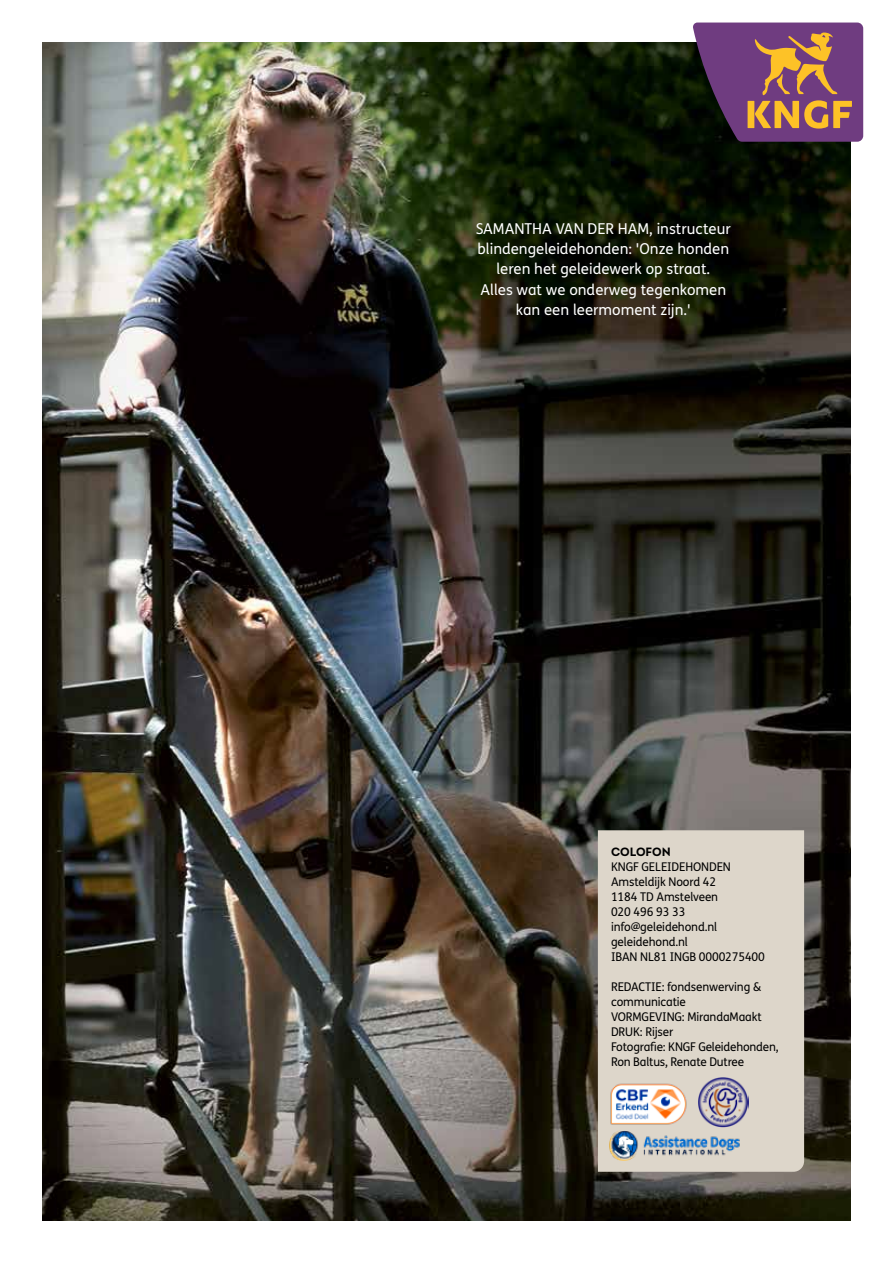
<style>
.page{position:relative;width:893px;height:1263px;background:#fff}
.page>*{position:absolute;margin:0;border:0;box-sizing:border-box;transform-origin:0 0}
.t1{font:15px/20.2px "FS Me Pro";color:#fff;text-align:center}
.t2{font:12px/15px "FS Me Pro";letter-spacing:-.01em;color:#000}
.t3{font:12px "Intro Bold Alt";color:#000}
</style>
<div class="page">
<img style="left:43px;top:43px;width:807px;height:1177px">
<svg style="left:692px;top:23px;width:171px;height:119px;background:#7a4d62"></svg>
<div style="left:598px;top:830px;width:206px;height:342px;background:#ddd6ca"></div>
<img style="left:698px;top:1076px;width:51px;height:51px">
<img style="left:609px;top:1131px;width:134px;height:29px">
<img style="left:604px;top:1077px;width:89px;height:54px">
<p class="t1" style="left:476px;top:218px;width:257px">SAMANTHA VAN DER HAM, instructeur blindengeleidehonden: 'Onze honden leren het geleidewerk op straat.<br>Alles wat we onderweg tegenkomen kan een leermoment zijn.'</p>
<p class="t3" style="left:611px;top:844px;width:61px">COLOFON</p>
<p class="t2" style="left:611px;top:859px;width:155px">KNGF GELEIDEHONDEN<br>Amsteldijk Noord 42<br>1184 TD Amstelveen<br>020 496 93 33 info@geleidehond.nl geleidehond.nl<br>IBAN NL81 INGB 0000275400</p>
<p class="t2" style="left:611px;top:979px;width:169px">REDACTIE: fondsenwerving &amp; communicatie<br>VORMGEVING: MirandaMaakt<br>DRUK: Rijser<br>Fotografie: KNGF Geleidehonden,<br>Ron Baltus, Renate Dutree</p>
</div>
